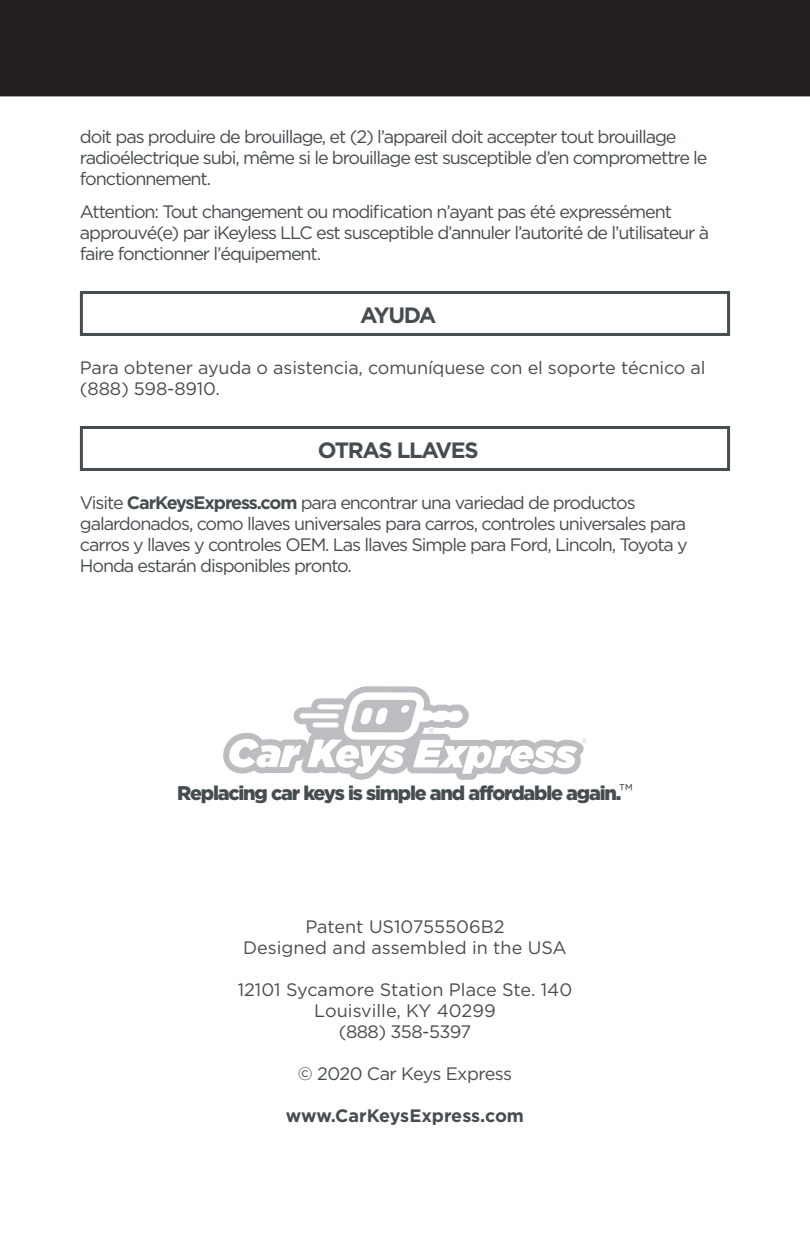
<style>
.page{position:relative;width:810px;height:1242px;background:#fff}
.page>*{position:absolute;margin:0;border:0;box-sizing:border-box;transform-origin:0 0}
.Boxed_Note_With_Rule{font:700 22.2px "Gotham";letter-spacing:-.06em;color:#464d50}
.t1{font:900 19.8px "Gotham";letter-spacing:-.06em;color:#464d50}
.Body_W__ParaSpace{font:18px/21px "Gotham";letter-spacing:-.06em;color:#464d50}
.Body_W__ParaSpace-2{font:18px/21px "Gotham";color:#464d50;text-align:center}
.Body_W__ParaSpace-3{font:18px/21px "Gotham";letter-spacing:-.01em;color:#464d50}
.Body_W__ParaSpace-4{font:700 18px "Gotham";color:#464d50}
.Body_W__ParaSpace-5{font:18px "Gotham";letter-spacing:-.03em;color:#464d50}
.s1{font-weight:700}
.s2{font-weight:400}
</style>
<div class="page">
<svg style="left:223px;top:686px;width:364px;height:94px"></svg>
<div style="left:0;top:0;width:810px;height:96px;background:#231f20"></div>
<div style="left:80px;top:291px;width:650px;height:45px;border:3px solid #464d50"></div>
<div style="left:80px;top:426px;width:650px;height:45px;border:3px solid #464d50"></div>
<p class="Body_W__ParaSpace" style="left:80px;top:126px;width:629px">doit pas produire de brouillage, et (2) l’appareil doit accepter tout brouillage radioélectrique subi, même si le brouillage est susceptible d’en compromettre le fonctionnement.</p>
<p class="Body_W__ParaSpace" style="left:80px;top:201px;width:631px">Attention: Tout changement ou modification n’ayant pas été expressément approuvé(e) par iKeyless LLC est susceptible d’annuler l’autorité de l’utilisateur à faire fonctionner l’équipement.</p>
<p class="Boxed_Note_With_Rule" style="left:360px;top:302px;width:78px">AYUDA</p>
<p class="Body_W__ParaSpace-3" style="left:80px;top:357px;width:627px">Para obtener ayuda o asistencia, comuníquese con el soporte técnico al (888) 598-8910.</p>
<p class="Boxed_Note_With_Rule" style="left:318px;top:437px;width:162px">OTRAS LLAVES</p>
<p class="Body_W__ParaSpace" style="left:80px;top:492px;width:610px">Visite <span class="s1">CarKeysExpress.com</span> para encontrar una variedad de productos galardonados, como llaves universales para carros, controles universales para carros y llaves y controles OEM. Las llaves Simple para Ford, Lincoln, Toyota y Honda estarán disponibles pronto.</p>
<p class="t1" style="left:177px;top:781px;width:457px">Replacing car keys is simple and affordable again.<span class="s2">™</span></p>
<p class="Body_W__ParaSpace-2" style="left:305px;top:916px;width:201px">Patent US10755506B2</p>
<p class="Body_W__ParaSpace-2" style="left:243px;top:937px;width:325px">Designed and assembled in the USA</p>
<p class="Body_W__ParaSpace-2" style="left:238px;top:979px;width:336px">12101 Sycamore Station Place Ste. 140<br>Louisville, KY 40299<br>(888) 358-5397</p>
<p class="Body_W__ParaSpace-5" style="left:298px;top:1064px;width:216px">© 2020 Car Keys Express</p>
<p class="Body_W__ParaSpace-4" style="left:286px;top:1105px;width:240px">www.CarKeysExpress.com</p>
</div>
